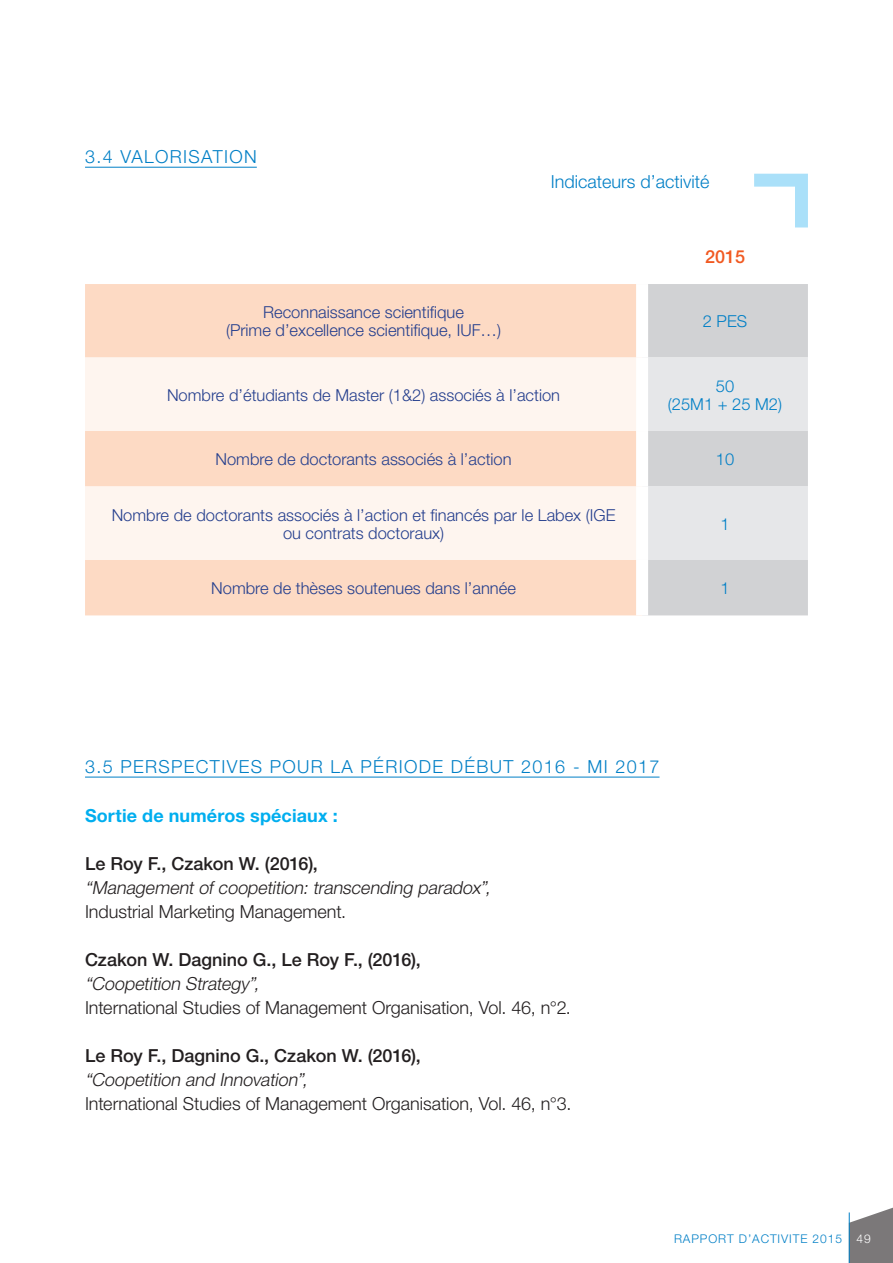
<style>
.page{position:relative;width:893px;height:1263px;background:#fff}
.page>*{position:absolute;margin:0;border:0;box-sizing:border-box;transform-origin:0 0}
.TEXTE{font:300 18px "Helvetica Neue LT";color:#231f20}
.TEXTE-2{font:italic 300 18px "Helvetica Neue LT";color:#231f20}
.TEXTE-3{font:500 18px "Helvetica Neue LT";color:#231f20}
.INTER2{font:300 18px "Helvetica Neue LT";letter-spacing:.075em;color:#007fc6}
.TEXTE-4{font:700 18px "Helvetica Neue LT";letter-spacing:.005em;color:#00aeef}
.INTER2-2{font:300 18px "Helvetica Neue LT";color:#007fc6}
.tbaleau-titre-orange{font:500 18px "Helvetica Neue LT";color:#f15921}
.tableau-colonne-gauc{font:300 16.5px/18px "Helvetica Neue LT";color:#253f8e;text-align:center}
.tableau-texte-bleu{font:300 16.5px "Helvetica Neue LT";color:#007fc6}
.t1{font:300 12px "Helvetica Neue LT";letter-spacing:.075em;color:#007fc6}
.s1{color:#fff}
</style>
<div class="page">
<svg style="left:850px;top:1207px;width:43px;height:56px;background:#8d8b8c"></svg>
<hr style="left:849px;top:1212px;width:1px;height:51px;background:#007fc6">
<hr style="left:85px;top:167px;width:172px;height:1px;background:#007fc6">
<hr style="left:85px;top:777px;width:574px;height:1px;background:#007fc6">
<div style="left:85px;top:284px;width:551px;height:331px;background:#fddac4"></div>
<div style="left:648px;top:284px;width:160px;height:331px;background:#d1d2d4"></div>
<svg style="left:85px;top:357px;width:551px;height:203px;fill:#fef5ef"></svg>
<svg style="left:648px;top:357px;width:160px;height:203px;background:#e0e1e3"></svg>
<svg style="left:754px;top:174px;width:54px;height:53px"></svg>
<p class="INTER2" style="left:85px;top:145px;width:173px">3.4 VALORISATION</p>
<p class="tableau-colonne-gauc" style="left:263px;top:303px;width:202px">Reconnaissance scientifique</p>
<p class="tableau-colonne-gauc" style="left:226px;top:321px;width:277px">(Prime d’excellence scientifique, IUF…)</p>
<p class="INTER2-2" style="left:551px;top:170px;width:160px">Indicateurs d’activité</p>
<p class="tbaleau-titre-orange" style="left:705px;top:246px;width:42px">2015</p>
<p class="tableau-texte-bleu" style="left:703px;top:311px;width:46px">2 PES</p>
<p class="tableau-colonne-gauc" style="left:167px;top:385px;width:395px">Nombre d’étudiants de Master (1&amp;2) associés à l’action</p>
<p class="tableau-texte-bleu" style="left:716px;top:376px;width:20px">50</p>
<p class="tableau-texte-bleu" style="left:668px;top:394px;width:116px">(25M1 + 25 M2)</p>
<p class="tableau-colonne-gauc" style="left:215px;top:450px;width:298px">Nombre de doctorants associés à l’action</p>
<p class="tableau-texte-bleu" style="left:716px;top:449px;width:20px">10</p>
<p class="tableau-colonne-gauc" style="left:112px;top:505px;width:505px">Nombre de doctorants associés à l’action et financés par le Labex (IGE ou contrats doctoraux)</p>
<p class="tableau-texte-bleu" style="left:720px;top:514px;width:11px">1</p>
<p class="tableau-colonne-gauc" style="left:211px;top:579px;width:306px">Nombre de thèses soutenues dans l’année</p>
<p class="tableau-texte-bleu" style="left:720px;top:578px;width:11px">1</p>
<p class="INTER2" style="left:85px;top:755px;width:576px">3.5 PERSPECTIVES POUR LA PÉRIODE DÉBUT 2016 - MI 2017</p>
<p class="TEXTE-4" style="left:85px;top:804px;width:254px">Sortie de numéros spéciaux :</p>
<p class="TEXTE-3" style="left:85px;top:853px;width:234px">Le Roy F., Czakon W. (2016),</p>
<p class="TEXTE-2" style="left:85px;top:877px;width:410px">“Management of coopetition: transcending paradox”,</p>
<p class="TEXTE" style="left:85px;top:901px;width:263px">Industrial Marketing Management.</p>
<p class="TEXTE-3" style="left:85px;top:949px;width:337px">Czakon W. Dagnino G., Le Roy F., (2016),</p>
<p class="TEXTE-2" style="left:85px;top:973px;width:179px">“Coopetition Strategy ”,</p>
<p class="TEXTE" style="left:85px;top:997px;width:487px">International Studies of Management Organisation, Vol. 46, n°2.</p>
<p class="TEXTE-3" style="left:85px;top:1045px;width:337px">Le Roy F., Dagnino G., Czakon W. (2016),</p>
<p class="TEXTE-2" style="left:85px;top:1069px;width:227px">“Coopetition and Innovation”,</p>
<p class="TEXTE" style="left:85px;top:1093px;width:488px">International Studies of Management Organisation, Vol. 46, n°3.</p>
<p class="t1" style="left:674px;top:1232px;width:198px">RAPPORT D’ACTIVITE 2015 <span class="s1">49</span></p>
</div>
